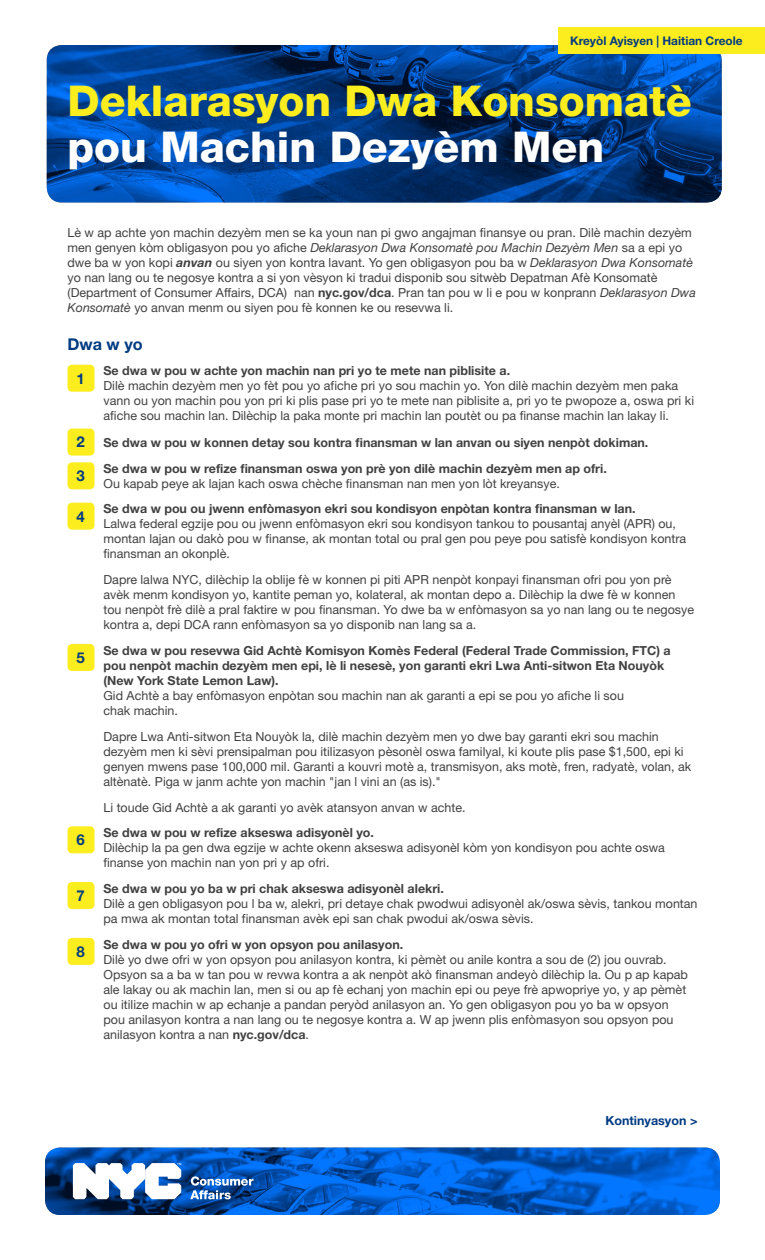
<style>
.page{position:relative;width:765px;height:1260px;background:#fff}
.page>*{position:absolute;margin:0;border:0;box-sizing:border-box;transform-origin:0 0}
.t1{font:800 42.5px "Helvetica Neue LT Std";color:#fcee1e}
.t2{font:800 42.5px "Helvetica Neue LT Std";color:#fff}
.t3{font:700 16.25px "Helvetica Neue LT Std";color:#013b82}
.t4{font:700 15px "Helvetica Neue LT Std";color:#013b82}
.t5{font:12.5px/15px "Helvetica Neue LT Std";color:#414142}
.t6{font:700 12.5px/15px "Helvetica Neue LT Std";color:#414142}
.t7{font:700 12.5px "Helvetica Neue LT Std";color:#013b82}
.t8{font:700 11.88px "Helvetica Neue LT Std";color:#013b82}
.s1{font-style:italic}
.s2{font-weight:700;font-style:italic}
.s3{font-weight:700}
.s4{font-size:15px;color:#013b82}
</style>
<div class="page">
<img style="left:45px;top:1148px;width:675px;height:67px">
<svg style="left:190px;top:1176px;width:64px;height:23px"></svg>
<svg style="left:73px;top:1163px;width:108px;height:36px"></svg>
<div style="left:67px;top:365px;width:27px;height:27px;background:#fcee1e;border-radius:5px"></div>
<div style="left:67px;top:429px;width:27px;height:27px;background:#fcee1e;border-radius:5px"></div>
<div style="left:67px;top:462px;width:27px;height:27px;background:#fcee1e;border-radius:5px"></div>
<div style="left:67px;top:503px;width:27px;height:27px;background:#fcee1e;border-radius:5px"></div>
<div style="left:67px;top:644px;width:27px;height:27px;background:#fcee1e;border-radius:5px"></div>
<div style="left:67px;top:826px;width:27px;height:27px;background:#fcee1e;border-radius:5px"></div>
<div style="left:67px;top:882px;width:27px;height:27px;background:#fcee1e;border-radius:5px"></div>
<div style="left:67px;top:938px;width:27px;height:27px;background:#fcee1e;border-radius:5px"></div>
<img style="left:47px;top:45px;width:675px;height:157px">
<div style="left:559px;top:27px;width:206px;height:27px;background:#fcee1e"></div>
<p class="t8" style="left:570px;top:33px;width:174px">Kreyòl Ayisyen | Haitian Creole</p>
<h1 class="t1" style="left:68px;top:75px;width:626px">Deklarasyon Dwa Konsomatè</h1>
<h1 class="t2" style="left:68px;top:122px;width:538px">pou Machin Dezyèm Men</h1>
<p class="t5" style="left:68px;top:225px;width:630px">Lè w ap achte yon machin dezyèm men se ka youn nan pi gwo angajman finansye ou pran. Dilè machin dezyèm men genyen kòm obligasyon pou yo afiche <span class="s1">Deklarasyon Dwa Konsomatè pou Machin Dezyèm Men</span> sa a epi yo dwe ba w yon kopi <span class="s2">anvan</span> ou siyen yon kontra lavant. Yo gen obligasyon pou ba w <span class="s1">Deklarasyon Dwa Konsomatè </span>yo nan lang ou te negosye kontra a si yon vèsyon ki tradui disponib sou sitwèb Depatman Afè Konsomatè (Department of Consumer Affairs, DCA) nan <span class="s3">nyc.gov/dca</span>. Pran tan pou w li e pou w konprann <span class="s1">Deklarasyon Dwa Konsomatè</span> yo anvan menm ou siyen pou fè konnen ke ou resevwa li.</p>
<h2 class="t3" style="left:68px;top:334px;width:77px">Dwa w yo</h2>
<p class="t4" style="left:76px;top:369px;width:10px">1</p>
<p class="t6" style="left:104px;top:363px;width:408px">Se dwa w pou w achte yon machin nan pri yo te mete nan piblisite a.</p>
<p class="t5" style="left:104px;top:378px;width:592px">Dilè machin dezyèm men yo fèt pou yo afiche pri yo sou machin yo. Yon dilè machin dezyèm men paka vann ou yon machin pou yon pri ki plis pase pri yo te mete nan piblisite a, pri yo te pwopoze a, oswa pri ki afiche sou machin lan. Dilèchip la paka monte pri machin lan poutèt ou pa finanse machin lan lakay li.</p>
<p class="t6" style="left:76px;top:435px;width:573px"><span class="s4">2</span> Se dwa w pou w konnen detay sou kontra finansman w lan anvan ou siyen nenpòt dokiman.</p>
<p class="t4" style="left:76px;top:467px;width:10px">3</p>
<p class="t6" style="left:104px;top:460px;width:505px">Se dwa w pou w refize finansman oswa yon prè yon dilè machin dezyèm men ap ofri.</p>
<p class="t5" style="left:104px;top:476px;width:458px">Ou kapab peye ak lajan kach oswa chèche finansman nan men yon lòt kreyansye.</p>
<p class="t4" style="left:76px;top:507px;width:10px">4</p>
<p class="t6" style="left:104px;top:501px;width:534px">Se dwa w pou ou jwenn enfòmasyon ekri sou kondisyon enpòtan kontra finansman w lan.</p>
<p class="t5" style="left:104px;top:516px;width:584px">Lalwa federal egzije pou ou jwenn enfòmasyon ekri sou kondisyon tankou to pousantaj anyèl (APR) ou, montan lajan ou dakò pou w finanse, ak montan total ou pral gen pou peye pou satisfè kondisyon kontra finansman an okonplè.</p>
<p class="t5" style="left:104px;top:572px;width:592px">Dapre lalwa NYC, dilèchip la oblije fè w konnen pi piti APR nenpòt konpayi finansman ofri pou yon prè avèk menm kondisyon yo, kantite peman yo, kolateral, ak montan depo a. Dilèchip la dwe fè w konnen tou nenpòt frè dilè a pral faktire w pou finansman. Yo dwe ba w enfòmasyon sa yo nan lang ou te negosye kontra a, depi DCA rann enfòmasyon sa yo disponib nan lang sa a.</p>
<p class="t4" style="left:76px;top:648px;width:10px">5</p>
<p class="t6" style="left:104px;top:643px;width:569px">Se dwa w pou resevwa Gid Achtè Komisyon Komès Federal (Federal Trade Commission, FTC) a pou nenpòt machin dezyèm men epi, lè li nesesè, yon garanti ekri Lwa Anti-sitwon Eta Nouyòk (New York State Lemon Law).</p>
<p class="t5" style="left:104px;top:688px;width:522px">Gid Achtè a bay enfòmasyon enpòtan sou machin nan ak garanti a epi se pou yo afiche li sou chak machin.</p>
<p class="t5" style="left:104px;top:729px;width:589px">Dapre Lwa Anti-sitwon Eta Nouyòk la, dilè machin dezyèm men yo dwe bay garanti ekri sou machin dezyèm men ki sèvi prensipalman pou itilizasyon pèsonèl oswa familyal, ki koute plis pase $1,500, epi ki genyen mwens pase 100,000 mil. Garanti a kouvri motè a, transmisyon, aks motè, fren, radyatè, volan, ak altènatè. Piga w janm achte yon machin "jan l vini an (as is)."</p>
<p class="t5" style="left:104px;top:800px;width:364px">Li toude Gid Achtè a ak garanti yo avèk atansyon anvan w achte.</p>
<p class="t4" style="left:76px;top:831px;width:10px">6</p>
<p class="t6" style="left:104px;top:825px;width:272px">Se dwa w pou w refize akseswa adisyonèl yo.</p>
<p class="t5" style="left:104px;top:840px;width:563px">Dilèchip la pa gen dwa egzije w achte okenn akseswa adisyonèl kòm yon kondisyon pou achte oswa finanse yon machin nan yon pri y ap ofri.</p>
<p class="t4" style="left:76px;top:886px;width:10px">7</p>
<p class="t4" style="left:76px;top:942px;width:10px">8</p>
<p class="t6" style="left:104px;top:881px;width:342px">Se dwa w pou yo ba w pri chak akseswa adisyonèl alekri.</p>
<p class="t5" style="left:104px;top:896px;width:596px">Dilè a gen obligasyon pou l ba w, alekri, pri detaye chak pwodwui adisyonèl ak/oswa sèvis, tankou montan pa mwa ak montan total finansman avèk epi san chak pwodui ak/oswa sèvis.</p>
<p class="t6" style="left:104px;top:937px;width:301px">Se dwa w pou yo ofri w yon opsyon pou anilasyon.</p>
<p class="t5" style="left:104px;top:952px;width:586px">Dilè yo dwe ofri w yon opsyon pou anilasyon kontra, ki pèmèt ou anile kontra a sou de (2) jou ouvrab.<br>Opsyon sa a ba w tan pou w revwa kontra a ak nenpòt akò finansman andeyò dilèchip la. Ou p ap kapab ale lakay ou ak machin lan, men si ou ap fè echanj yon machin epi ou peye frè apwopriye yo, y ap pèmèt ou itilize machin w ap echanje a pandan peryòd anilasyon an. Yo gen obligasyon pou yo ba w opsyon pou anilasyon kontra a nan lang ou te negosye kontra a. W ap jwenn plis enfòmasyon sou opsyon pou anilasyon kontra a nan <span class="s3">nyc.gov/dca</span>.</p>
<p class="t7" style="left:606px;top:1112px;width:94px">Kontinyasyon &gt;</p>
</div>
